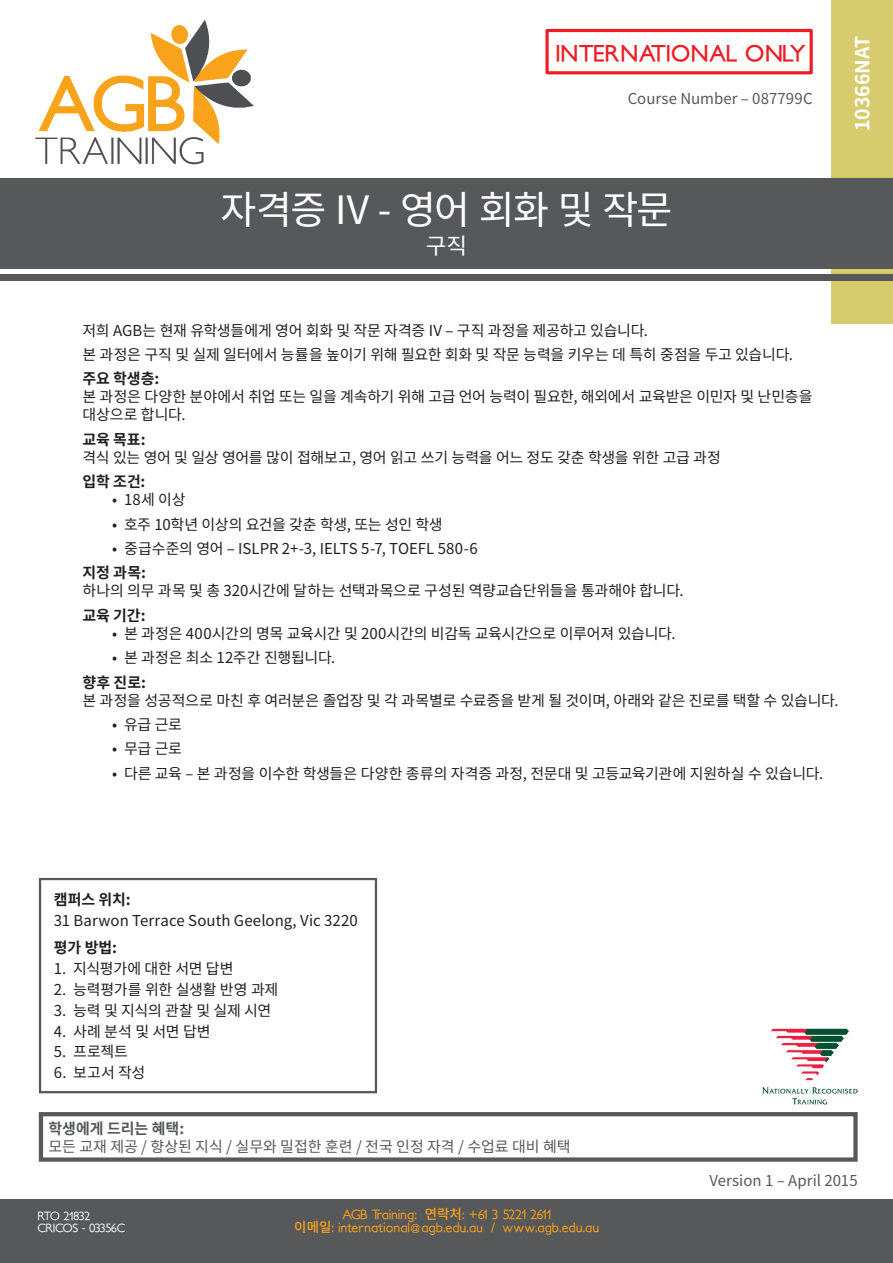
<style>
.page{position:relative;width:893px;height:1263px;background:#fff}
.page>*{position:absolute;margin:0;border:0;box-sizing:border-box;transform-origin:0 0}
.t1{font:39px "Noto Sans CJ Kkr";color:#fff}
.t2{font:700 22.65px "Petita";letter-spacing:-.025em;color:#ee1d23}
.t3{font:22.5px "Noto Sans CJ Kkr";color:#fff}
.t4{font:700 19.5px "Noto Sans CJ Kkr";color:#fff}
.t5{font:15px/24.3px "Noto Sans CJ Kkr";letter-spacing:-.015em;color:#231f20}
.t6{font:15px "Noto Sans CJ Kkr";color:#57585a}
.t7{font:700 15px "Noto Sans CJ Kkr";letter-spacing:-.01em;color:#231f20}
.t8{font:15px "Noto Sans CJ Kkr";letter-spacing:.005em;color:#231f20}
.t9{font:700 15px "Noto Sans CJ Kkr";color:#57585a}
.t10{font:500 13.5px "Petita";color:#f9a21c}
.t11{font:500 13.5px "Petita";letter-spacing:-.06em;color:#f9a21c}
.t12{font:500 13.5px "Petita";letter-spacing:-.025em;color:#f9a21c}
.t13{font:500 12px/12px "Petita";letter-spacing:-.055em;color:#fff}
.s1{font-family:"Noto Sans CJ Kkr"}
</style>
<div class="page">
<div style="left:832px;top:0;width:61px;height:324px;background:#d7cb6e"></div>
<img style="left:35px;top:20px;width:219px;height:145px">
<div style="left:1px;top:1199px;width:892px;height:63px;background:#57585a"></div>
<div style="left:39px;top:1112px;width:819px;height:50px;border:4px solid #57585a"></div>
<div style="left:1px;top:275px;width:892px;height:6px;background:#57585a"></div>
<div style="left:0;top:178px;width:893px;height:91px;background:#57585a"></div>
<img style="left:762px;top:1029px;width:95px;height:76px">
<div style="left:545px;top:29px;width:268px;height:45px;border:3px solid #ee1d23"></div>
<div style="left:39px;top:878px;width:338px;height:215px;border:2px solid #57585a"></div>
<h2 class="t2" style="left:556px;top:39px;width:251px">INTERNATIONAL ONLY</h2>
<p class="t6" style="left:628px;top:90px;width:186px">Course Number – 087799C</p>
<h1 class="t1" style="left:220px;top:188px;width:454px">자격증IV-영어회화및작문</h1>
<h3 class="t3" style="left:426px;top:233px;width:43px">구직</h3>
<h3 class="t4" style="left:851px;top:131px;width:97px;rotate:-90deg">10366NAT</h3>
<p class="t5" style="left:82px;top:318px;width:712px">저희 AGB는 현재 유학생들에게 영어 회화 및 작문 자격증 IV – 구직 과정을 제공하고 있습니다.<br>본 과정은 구직 및 실제 일터에서 능률을 높이기 위해 필요한 회화 및 작문 능력을 키우는 데 특히 중점을 두고 있습니다.</p>
<p class="t7" style="left:82px;top:370px;width:78px">주요 학생층:</p>
<p class="t5" style="left:82px;top:388px;width:732px;line-height:18px">본 과정은 다양한 분야에서 취업 또는 일을 계속하기 위해 고급 언어 능력이 필요한, 해외에서 교육받은 이민자 및 난민층을 대상으로 합니다.</p>
<p class="t7" style="left:82px;top:431px;width:65px">교육 목표:</p>
<p class="t5" style="left:82px;top:445px;width:640px">격식 있는 영어 및 일상 영어를 많이 접해보고, 영어 읽고 쓰기 능력을 어느 정도 갖춘 학생을 위한 고급 과정</p>
<p class="t7" style="left:82px;top:473px;width:64px">입학 조건:</p>
<p class="t5" style="left:112px;top:488px;width:75px">• 18세 이상</p>
<p class="t5" style="left:112px;top:512px;width:332px">• 호주 10학년 이상의 요건을 갖춘 학생, 또는 성인 학생</p>
<p class="t5" style="left:112px;top:537px;width:367px">• 중급수준의 영어 – ISLPR 2+-3, IELTS 5-7, TOEFL 580-6</p>
<p class="t7" style="left:82px;top:564px;width:65px">지정 과목:</p>
<p class="t5" style="left:82px;top:579px;width:603px">하나의 의무 과목 및 총 320시간에 달하는 선택과목으로 구성된 역량교습단위들을 통과해야 합니다.</p>
<p class="t7" style="left:82px;top:607px;width:65px">교육 기간:</p>
<p class="t5" style="left:112px;top:621px;width:565px">• 본 과정은 400시간의 명목 교육시간 및 200시간의 비감독 교육시간으로 이루어져 있습니다.</p>
<p class="t5" style="left:112px;top:646px;width:225px">• 본 과정은 최소 12주간 진행됩니다.</p>
<p class="t7" style="left:82px;top:673px;width:65px">향후 진로:</p>
<p class="t5" style="left:82px;top:688px;width:758px">본 과정을 성공적으로 마친 후 여러분은 졸업장 및 각 과목별로 수료증을 받게 될 것이며, 아래와 같은 진로를 택할 수 있습니다.</p>
<p class="t5" style="left:112px;top:712px;width:71px">• 유급 근로</p>
<p class="t5" style="left:112px;top:737px;width:71px">• 무급 근로</p>
<p class="t5" style="left:112px;top:761px;width:712px">• 다른 교육 – 본 과정을 이수한 학생들은 다양한 종류의 자격증 과정, 전문대 및 고등교육기관에 지원하실 수 있습니다.</p>
<p class="t7" style="left:54px;top:891px;width:78px">캠퍼스 위치:</p>
<p class="t8" style="left:54px;top:912px;width:305px">31 Barwon Terrace South Geelong, Vic 3220</p>
<p class="t7" style="left:54px;top:939px;width:65px">평가 방법:</p>
<p class="t5" style="left:54px;top:956px;width:181px">1. 지식평가에 대한 서면 답변</p>
<p class="t5" style="left:54px;top:977px;width:226px">2. 능력평가를 위한 실생활 반영 과제</p>
<p class="t5" style="left:54px;top:998px;width:219px">3. 능력 및 지식의 관찰 및 실제 시연</p>
<p class="t5" style="left:54px;top:1019px;width:158px">4. 사례 분석 및 서면 답변</p>
<p class="t5" style="left:54px;top:1040px;width:76px">5. 프로젝트</p>
<p class="t5" style="left:54px;top:1061px;width:93px">6. 보고서 작성</p>
<p class="t9" style="left:48px;top:1120px;width:137px">학생에게 드리는 혜택:</p>
<p class="t6" style="left:48px;top:1138px;width:524px">모든 교재 제공 / 향상된 지식 / 실무와 밀접한 훈련 / 전국 인정 자격 / 수업료 대비 혜택</p>
<p class="t13" style="left:38px;top:1210px;width:89px">RTO 21832<br>CRICOS - 03356C</p>
<p class="t11" style="left:425px;top:1206px;width:128px"><span class="s1">연락처</span>: +61 3 5221 2611</p>
<p class="t12" style="left:343px;top:1206px;width:76px">AGB Training:</p>
<p class="t10" style="left:294px;top:1220px;width:190px"><span class="s1">이메일</span>: international@agb.edu.au</p>
<p class="t10" style="left:491px;top:1220px;width:5px">/</p>
<p class="t10" style="left:503px;top:1220px;width:98px">www.agb.edu.au</p>
<p class="t6" style="left:709px;top:1172px;width:150px">Version 1 – April 2015</p>
</div>
